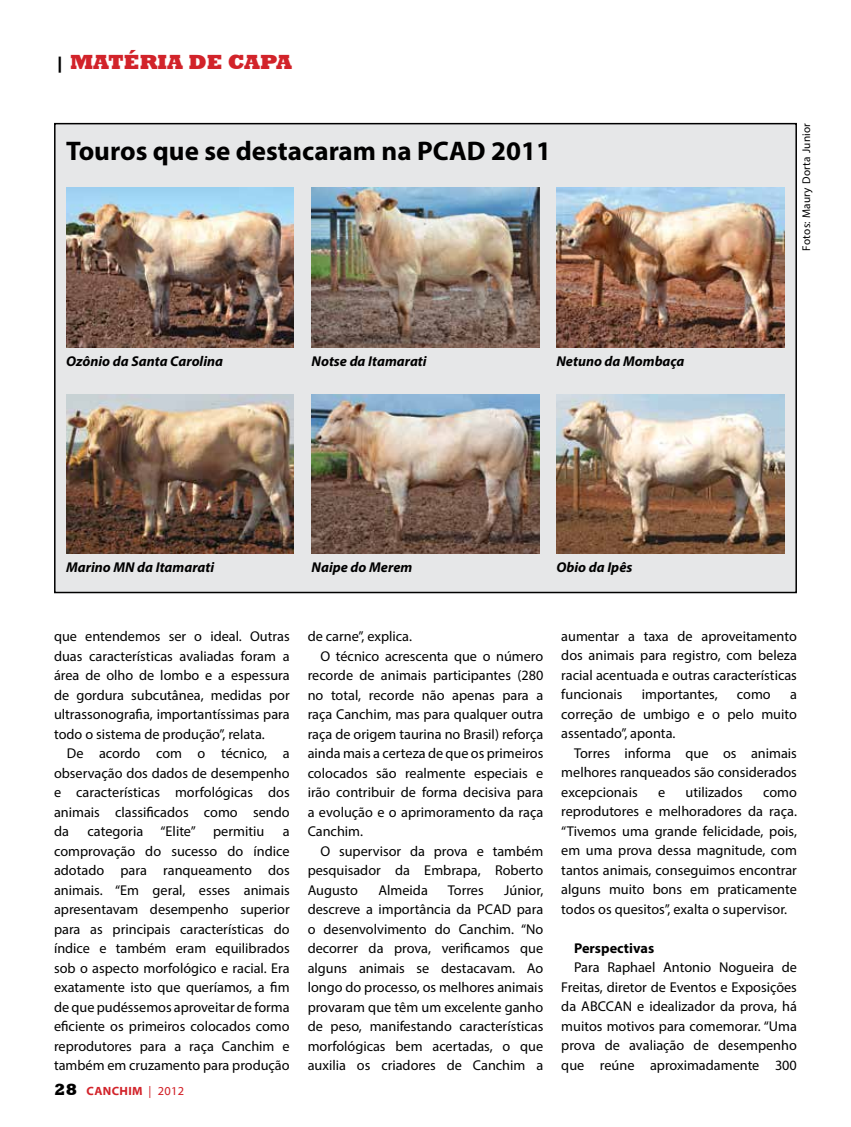
<style>
.page{position:relative;width:851px;height:1127px;background:#fff}
.page>*{position:absolute;margin:0;border:0;box-sizing:border-box;transform-origin:0 0}
.t1{font:700 27px "Myriad Pro";color:#000}
.t2{font:800 21px "Rockwell";color:#d2232a}
.t3{font:14.25px/19.5px "Myriad Pro";color:#000;text-align:justify}
.t4{font:italic 700 14.25px "Myriad Pro";color:#000}
.t5{font:700 14.25px "Myriad Pro";color:#000}
.t6{font:700 12px "Myriad Web Pro";letter-spacing:.025em;color:#d2232a}
.t7{font:11.25px "Myriad Pro";letter-spacing:.025em;color:#000}
.s1{font-size:18px;color:#000}
.s2{font-family:"Rockwell";font-weight:800;font-size:16.5px;color:#000}
.s3{font-weight:400}
</style>
<div class="page">
<div style="left:55px;top:124px;width:741px;height:468px;background:#e6e7e8"></div>
<div style="left:54px;top:123px;width:742px;height:470px;border:2px solid #000"></div>
<img style="left:66px;top:188px;width:228px;height:159px">
<img style="left:66px;top:394px;width:228px;height:160px">
<img style="left:311px;top:188px;width:228px;height:159px">
<img style="left:311px;top:394px;width:228px;height:160px">
<img style="left:556px;top:188px;width:228px;height:159px">
<img style="left:556px;top:394px;width:228px;height:160px">
<h2 class="t2" style="left:54px;top:49px;width:239px"><span class="s1">|</span> MATÉRIA DE CAPA</h2>
<h1 class="t1" style="left:66px;top:133px;width:486px">Touros que se destacaram na PCAD 2011</h1>
<p class="t4" style="left:66px;top:351px;width:158px">Ozônio da Santa Carolina</p>
<p class="t4" style="left:311px;top:351px;width:117px">Notse da Itamarati</p>
<p class="t4" style="left:556px;top:351px;width:129px">Netuno da Mombaça</p>
<p class="t4" style="left:66px;top:557px;width:150px">Marino MN da Itamarati</p>
<p class="t4" style="left:311px;top:557px;width:102px">Naipe do Merem</p>
<p class="t4" style="left:556px;top:557px;width:78px">Obio da Ipês</p>
<p class="t7" style="left:799px;top:251px;width:129px;rotate:-90deg">Fotos: Maury Dorta Junior</p>
<p class="t3" style="left:54px;top:626px;width:237px">que entendemos ser o ideal. Outras duas características avaliadas foram a área de olho de lombo e a espessura de gordura subcutânea, medidas por ultrassonografia, importantíssimas para todo o sistema de produção”, relata.</p>
<p class="t3" style="left:54px;top:743px;width:237px;text-indent:13px">De acordo com o técnico, a observação dos dados de desempenho e características morfológicas dos animais classificados como sendo da</p>
<p class="t3" style="left:87px;top:821px;width:178px">categoria “Elite” permitiu</p>
<p class="t3" style="left:54px;top:821px;width:237px;text-indent:229px">a comprovação do sucesso do índice adotado para ranqueamento dos animais. “Em geral, esses animais apresentavam desempenho superior para as principais características do índice e também eram equilibrados sob o aspecto morfológico e racial. Era exatamente isto que queríamos, a fim de que pudéssemos aproveitar de forma eficiente os primeiros colocados como reprodutores para a raça Canchim e também em cruzamento para produção</p>
<p class="t6" style="left:54px;top:1084px;width:131px"><span class="s2">28</span> CANCHIM <span class="s3">| 2012</span></p>
<p class="t3" style="left:307px;top:626px;width:106px">de carne”, explica.</p>
<p class="t3" style="left:320px;top:646px;width:224px">O técnico acrescenta que o número</p>
<p class="t3" style="left:307px;top:665px;width:237px">recorde de animais participantes (280</p>
<p class="t3" style="left:307px;top:685px;width:237px">no total, recorde não apenas para a</p>
<p class="t3" style="left:307px;top:704px;width:237px">raça Canchim, mas para qualquer outra</p>
<p class="t3" style="left:307px;top:724px;width:237px">raça de origem taurina no Brasil) reforça</p>
<p class="t3" style="left:307px;top:743px;width:237px">ainda mais a certeza de que os primeiros</p>
<p class="t3" style="left:307px;top:763px;width:237px">colocados são realmente especiais e</p>
<p class="t3" style="left:307px;top:782px;width:237px">irão contribuir de forma decisiva para</p>
<p class="t3" style="left:307px;top:802px;width:237px">a evolução e o aprimoramento da raça</p>
<p class="t3" style="left:307px;top:821px;width:57px">Canchim.</p>
<p class="t3" style="left:320px;top:841px;width:224px">O supervisor da prova e também</p>
<p class="t3" style="left:307px;top:860px;width:237px">pesquisador da Embrapa, Roberto</p>
<p class="t3" style="left:307px;top:880px;width:52px">Augusto</p>
<p class="t3" style="left:378px;top:880px;width:51px">Almeida</p>
<p class="t3" style="left:447px;top:880px;width:37px">Torres</p>
<p class="t3" style="left:307px;top:880px;width:237px;text-indent:196px">Júnior, descreve a importância da PCAD para o desenvolvimento do Canchim. “No decorrer da prova, verificamos que alguns animais se destacavam. Ao longo do processo, os melhores animais provaram que têm um excelente ganho de peso, manifestando características morfológicas bem acertadas, o que auxilia os criadores de Canchim a</p>
<p class="t3" style="left:561px;top:626px;width:237px">aumentar a taxa de aproveitamento dos animais para registro, com beleza racial acentuada e outras características funcionais</p>
<p class="t3" style="left:641px;top:685px;width:77px">importantes,</p>
<p class="t3" style="left:736px;top:685px;width:35px">como</p>
<p class="t3" style="left:561px;top:685px;width:237px;text-indent:229px">a correção de umbigo e o pelo muito assentado”, aponta.</p>
<p class="t3" style="left:561px;top:743px;width:237px;text-indent:13px">Torres informa que os animais melhores ranqueados são considerados excepcionais</p>
<p class="t3" style="left:658px;top:782px;width:9px">e</p>
<p class="t3" style="left:685px;top:782px;width:59px">utilizados</p>
<p class="t3" style="left:561px;top:782px;width:237px;text-indent:202px">como reprodutores e melhoradores da raça. “Tivemos uma grande felicidade, pois, em uma prova dessa magnitude, com tantos animais, conseguimos encontrar alguns muito bons em praticamente todos os quesitos”, exalta o supervisor.</p>
<p class="t5" style="left:574px;top:939px;width:82px">Perspectivas</p>
<p class="t3" style="left:561px;top:957px;width:237px;text-indent:13px">Para Raphael Antonio Nogueira de Freitas, diretor de Eventos e Exposições da ABCCAN e idealizador da prova, há muitos motivos para comemorar. “Uma prova de avaliação de desempenho que reúne aproximadamente 300</p>
</div>
